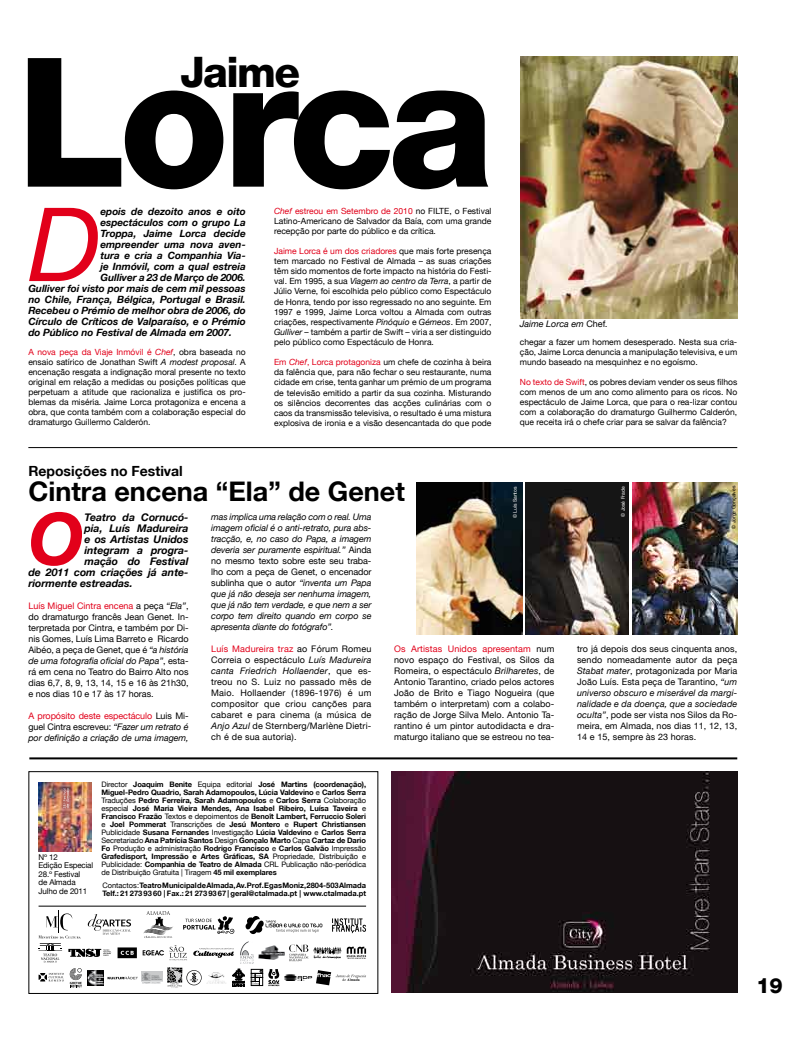
<style>
.page{position:relative;width:794px;height:1049px;background:#fff}
.page>*{position:absolute;margin:0;border:0;box-sizing:border-box;transform-origin:0 0}
.t1{font:800 180px "Helvetica Neue LT";letter-spacing:-.04em;color:#000}
.t2{font:italic 102.5px "Helvetica Neue LT";color:#e2001a}
.t3{font:italic 700 72.1px "Helvetica Neue LT";color:#e2001a}
.t4{font:800 42px "Helvetica Neue LT";letter-spacing:-.04em;color:#000}
.t5{font:700 27px "Helvetica Neue LT";color:#000}
.t6{font:800 21px "Helvetica Neue LT";color:#000}
.t7{font:700 14px "Helvetica Neue LT";color:#000}
.t8{font:italic 700 10.5px "Helvetica Neue LT";color:#000}
.t9{font:italic 700 10px "Helvetica Neue LT";color:#000}
.t10{font:9px/11px "Helvetica Neue LT";letter-spacing:.01em;color:#000;text-align:justify}
.t11{font:italic 9px/11px "Helvetica Neue LT";letter-spacing:-.01em;color:#000;text-align:justify}
.t12{font:8.5px/10px "Helvetica Neue LT";color:#000;text-align:justify}
.t13{font:8px/8.5px "Helvetica Neue LT";letter-spacing:-.02em;color:#000}
.t14{font:700 7.5px/8px "Helvetica Neue LT";letter-spacing:-.01em;color:#000}
.t15{font:5px "Helvetica Neue LT";color:#fff}
.t16{font:5px "Helvetica Neue LT";color:#000}
.s1{color:#e2001a}
.s2{font-style:italic;color:#e2001a}
.s3{font-style:italic}
.s4{font-style:normal}
.s5{font-style:normal;color:#e2001a}
.s6{font-weight:400}
</style>
<div class="page">
<img style="left:391px;top:771px;width:346px;height:221px">
<hr style="left:29px;top:757px;width:708px;height:2px;background:#000">
<svg style="left:39px;top:910px;width:327px;height:78px"></svg>
<img style="left:208px;top:972px;width:16px;height:6px">
<hr style="left:39px;top:905px;width:327px;height:1px;background:#000">
<img style="left:520px;top:57px;width:217px;height:261px">
<div style="left:28px;top:771px;width:350px;height:223px;border:1px solid #000"></div>
<img style="left:258px;top:945px;width:26px;height:15px">
<img style="left:39px;top:782px;width:52px;height:69px">
<svg style="left:63px;top:789px;width:7px;height:19px"></svg>
<img style="left:417px;top:482px;width:105px;height:152px">
<img style="left:632px;top:482px;width:105px;height:152px">
<img style="left:525px;top:482px;width:104px;height:152px">
<hr style="left:28px;top:447px;width:709px;height:1px;background:#000">
<h3 class="t4" style="left:180px;top:47px;width:122px">Jaime</h3>
<h1 class="t1" style="left:16px;top:15px;width:480px">Lorca</h1>
<h2 class="t2" style="left:28px;top:183px;width:74px">D</h2>
<p class="t9" style="left:100px;top:205px;width:147px">epois de dezoito anos e oito</p>
<p class="t9" style="left:100px;top:216px;width:147px">espectáculos com o grupo La</p>
<p class="t9" style="left:100px;top:227px;width:147px">Troppa, Jaime Lorca decide</p>
<p class="t9" style="left:100px;top:238px;width:147px">empreender uma nova aven-</p>
<p class="t9" style="left:100px;top:249px;width:147px">tura e cria a Companhia Via-</p>
<p class="t9" style="left:100px;top:260px;width:147px">je Inmóvil, com a qual estreia</p>
<p class="t9" style="left:100px;top:271px;width:147px">Gulliver a 23 de Março de 2006.</p>
<p class="t9" style="left:28px;top:282px;width:219px">Gulliver foi visto por mais de cem mil pessoas</p>
<p class="t9" style="left:28px;top:293px;width:219px">no Chile, França, Bélgica, Portugal e Brasil.</p>
<p class="t9" style="left:28px;top:304px;width:219px">Recebeu o Prémio de melhor obra de 2006, do</p>
<p class="t9" style="left:28px;top:315px;width:219px">Círculo de Críticos de Valparaíso, e o Prémio</p>
<p class="t9" style="left:28px;top:326px;width:205px">do Público no Festival de Almada em 2007.</p>
<p class="t12" style="left:28px;top:347px;width:219px"><span class="s1">A nova peça da Viaje Inmóvil é</span> <span class="s2">Chef</span>, obra baseada no ensaio satírico de Jonathan Swift <span class="s3">A modest proposal</span>. A encenação resgata a indignação moral presente no texto original em relação a medidas ou posições políticas que perpetuam a atitude que racionaliza e justifica os pro&shy;blemas da miséria. Jaime Lorca protagoniza e encena a obra, que conta também com a colaboração especial do dramaturgo Guillermo Calderón.</p>
<p class="t12" style="left:274px;top:206px;width:219px"><span class="s2">Chef</span> <span class="s1">estreou em Setembro de 2010</span> no FILTE, o Festival Latino-Americano de Salvador da Baía, com uma grande recepção por parte do público e da crítica.</p>
<p class="t12" style="left:274px;top:246px;width:219px"><span class="s1">Jaime Lorca é um dos criadores</span> que mais forte presença tem marcado no Festival de Almada – as suas criações têm sido momentos de forte impacto na história do Festi&shy;val. Em 1995, a sua <span class="s3">Viagem ao centro da Terra</span>, a partir de Júlio Verne, foi escolhida pelo público como Espectáculo de Honra, tendo por isso regressado no ano seguinte. Em 1997 e 1999, Jaime Lorca voltou a Almada com outras criações, respectivamente <span class="s3">Pinóquio</span> e <span class="s3">Gémeos</span>. Em 2007, <span class="s3">Gulliver</span> – também a partir de Swift – viria a ser distinguido pelo público como Espectáculo de Honra.</p>
<p class="t12" style="left:274px;top:357px;width:219px"><span class="s1">Em</span> <span class="s2">Chef</span><span class="s1">, Lorca protagoniza</span> um chefe de cozinha à beira da falência que, para não fechar o seu restaurante, numa cidade em crise, tenta ganhar um prémio de um programa de televisão emitido a partir da sua cozinha. Misturando os silêncios decorrentes das acções culinárias com o caos da transmissão televisiva, o resultado é uma mistura explosiva de ironia e a visão desencantada do que pode</p>
<p class="t11" style="left:520px;top:318px;width:90px">Jaime Lorca em <span class="s4">Chef</span>.</p>
<p class="t12" style="left:520px;top:337px;width:219px">chegar a fazer um homem desesperado. Nesta sua cria&shy;ção, Jaime Lorca denuncia a manipulação televisiva, e um mundo baseado na mesquinhez e no egoísmo.</p>
<p class="t12" style="left:520px;top:377px;width:219px"><span class="s1">No texto de Swift</span>, os pobres deviam vender os seus filhos com menos de um ano como alimento para os ricos. No espectáculo de Jaime Lorca, que para o rea-lizar contou com a colaboração do dramaturgo Guilhermo Calderón, que receita irá o chefe criar para se salvar da falência?</p>
<h3 class="t7" style="left:28px;top:462px;width:156px">Reposições no Festival</h3>
<h3 class="t5" style="left:28px;top:474px;width:378px">Cintra encena “Ela” de Genet</h3>
<h3 class="t3" style="left:28px;top:494px;width:58px">O</h3>
<p class="t8" style="left:84px;top:510px;width:106px">Teatro da Cornucó-</p>
<p class="t15" style="left:512px;top:518px;width:33px;rotate:-90deg">© Luís Santos</p>
<p class="t15" style="left:620px;top:517px;width:32px;rotate:-90deg">© José Frade</p>
<p class="t16" style="left:730px;top:529px;width:44px;rotate:-90deg">© Jorge Gonçalves</p>
<p class="t11" style="left:211px;top:511px;width:162px">mas implica uma relação com o real. Uma imagem oficial é o anti-retrato, pura abs&shy;tracção, e, no caso do Papa, a imagem deveria ser puramente espiritual.” <span class="s4">Ainda no mesmo texto sobre este seu traba&shy;lho com a peça de Genet, o encenador sublinha que o autor</span> “inventa um Papa que já não deseja ser nenhuma imagem, que já não tem verdade, e que nem a ser corpo tem direito quando em corpo se apresenta diante do fotógrafo”.</p>
<p class="t10" style="left:211px;top:643px;width:162px"><span class="s1">Luís Madureira traz</span> ao Fórum Romeu Correia o espectáculo <span class="s3">Luís Madureira canta Friedrich Hollaender</span>, que es&shy;treou no S. Luiz no passado mês de Maio. Hollaender (1896-1976) é um compositor que criou canções para cabaret e para cinema (a música de <span class="s3">Anjo Azul</span> de Sternberg/Marlène Dietri&shy;ch é de sua autoria).</p>
<p class="t10" style="left:394px;top:643px;width:162px"><span class="s1">Os Artistas Unidos apresentam</span> num novo espaço do Festival, os Silos da Romeira, o espectáculo <span class="s3">Brilharetes</span>, de Antonio Tarantino, criado pelos actores João de Brito e Tiago Nogueira (que também o interpretam) com a colabo&shy;ração de Jorge Silva Melo. Antonio Ta&shy;rantino é um pintor autodidacta e dra&shy;maturgo italiano que se estreou no tea-</p>
<p class="t10" style="left:577px;top:643px;width:162px">tro já depois dos seus cinquenta anos, sendo nomeadamente autor da peça <span class="s3">Stabat mater</span>, protagonizada por Maria João Luís. Esta peça de Tarantino, <span class="s3">“um universo obscuro e miserável da margi&shy;nalidade e da doença, que a sociedade oculta”</span>, pode ser vista nos Silos da Ro&shy;meira, em Almada, nos dias 11, 12, 13, 14 e 15, sempre às 23 horas.</p>
<p class="t8" style="left:84px;top:521px;width:106px">pia, Luís Madureira</p>
<p class="t8" style="left:84px;top:532px;width:106px">e os Artistas Unidos</p>
<p class="t8" style="left:84px;top:543px;width:106px">integram a progra-</p>
<p class="t8" style="left:84px;top:554px;width:106px">mação do Festival</p>
<p class="t8" style="left:28px;top:565px;width:162px">de 2011 com criações já ante-</p>
<p class="t8" style="left:28px;top:576px;width:106px">riormente estreadas.</p>
<p class="t10" style="left:28px;top:600px;width:162px"><span class="s1">Luís Miguel Cintra encena</span> a peça <span class="s3">“Ela”</span>, do dramaturgo francês Jean Genet. In&shy;terpretada por Cintra, e também por Di&shy;nis Gomes, Luís Lima Barreto e Ricardo Aibéo, a peça de Genet, que é <span class="s3">“a história de uma fotografia oficial do Papa”</span>, esta&shy;rá em cena no Teatro do Bairro Alto nos dias 6,7, 8, 9, 13, 14, 15 e 16 às 21h30, e nos dias 10 e 17 às 17 horas.</p>
<p class="t11" style="left:28px;top:710px;width:162px"><span class="s5">A propósito deste espectáculo</span> <span class="s4">Luis Mi&shy;guel Cintra escreveu:</span> “Fazer um retrato é por definição a criação de uma imagem,</p>
<p class="t13" style="left:39px;top:853px;width:56px">Nº 12<br>Edição Especial<br>28.º Festival<br>de Almada<br>Julho de 2011</p>
<p class="t14" style="left:101px;top:780px;width:266px;text-align:justify"><span class="s6">Director</span> Joaquim Benite <span class="s6">Equipa editorial</span> José Martins (coordenação), Miguel-Pedro Quadrio, Sarah Adamopoulos, Lúcia Valdevino <span class="s6">e</span> Carlos Serra <span class="s6">Traduções</span> Pedro Ferreira, Sarah Adamopoulos <span class="s6">e</span> Carlos Serra <span class="s6">Colaboração especial</span> José Maria Vieira Mendes, Ana Isabel Ribeiro, Luísa Taveira <span class="s6">e </span>Francisco Frazão <span class="s6">Textos e depoimentos de</span> Benoît Lambert, Ferruccio Soleri <span class="s6">e</span> Joel Pommerat <span class="s6">Transcrições de</span> Jesú Montero <span class="s6">e</span> Rupert Christiansen <span class="s6">Publicidade</span> Susana Fernandes <span class="s6">Investigação</span> Lúcia Valdevino <span class="s6">e</span> Carlos Serra <span class="s6">Secretariado</span> Ana Patrícia Santos <span class="s6">Design</span> Gonçalo Marto <span class="s6">Capa</span> Cartaz de Dario Fo <span class="s6">Produção e administração</span> Rodrigo Francisco <span class="s6">e</span> Carlos Galvão <span class="s6">Impressão </span>Grafedisport, Impressão e Artes Gráficas, SA <span class="s6">Propriedade, Distribuição e Publicidade:</span> Companhia de Teatro de Almada <span class="s6">CRL Publicação não-periódica de Distribuição Gratuita | Tiragem</span> 45 mil exemplares</p>
<p class="t14" style="left:102px;top:881px;width:265px"><span class="s6">Contactos:</span> Teatro Municipal de Almada, Av. Prof. Egas Moniz, 2804-503 Almada<br>Telf.: 21 273 93 60 | Fax.: 21 273 93 67 | geral@ctalmada.pt | www.ctalmada.pt</p>
<h3 class="t6" style="left:756px;top:973px;width:26px">19</h3>
</div>
